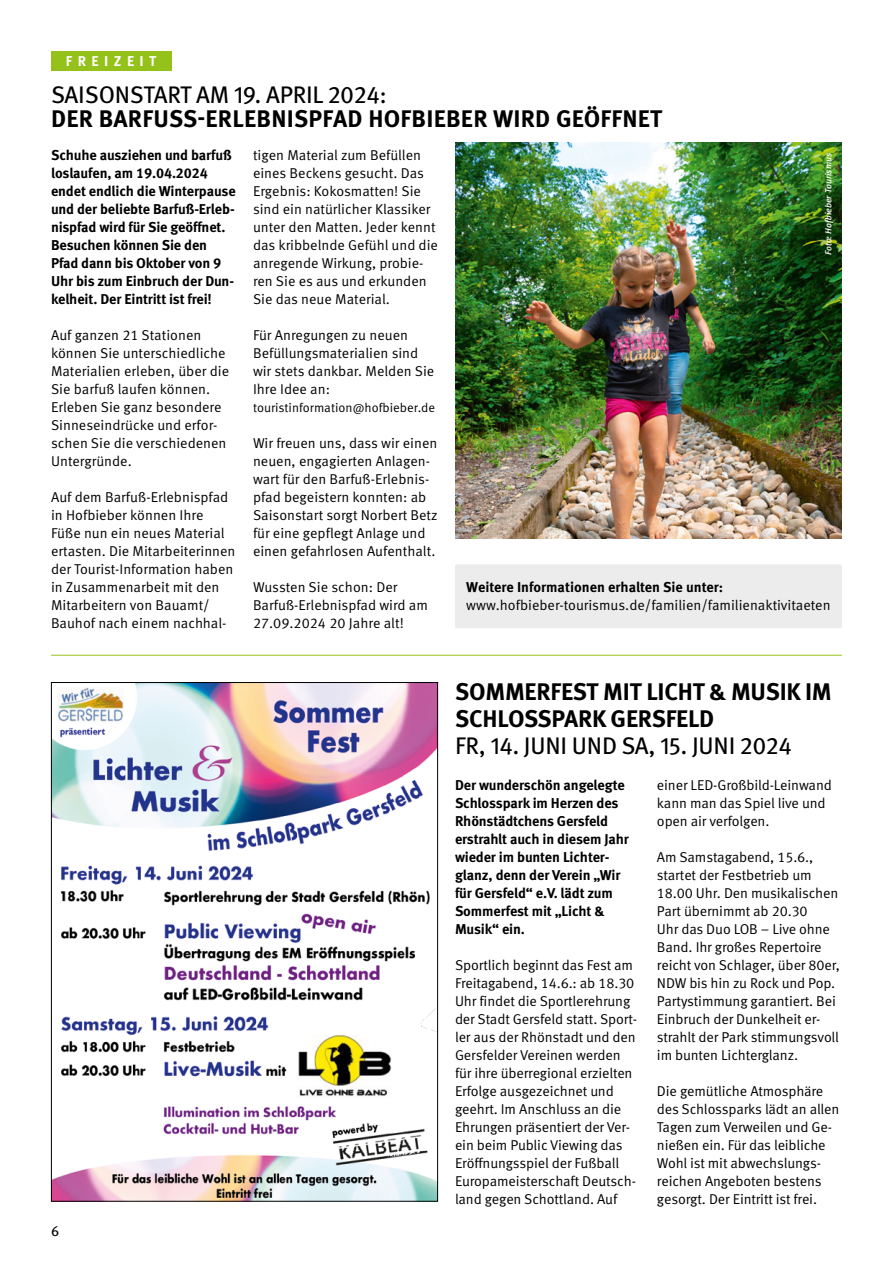
<style>
.page{position:relative;width:893px;height:1263px;background:#fff}
.page>*{position:absolute;margin:0;border:0;box-sizing:border-box;transform-origin:0 0}
.t1{font:24px "Meta Pro";letter-spacing:-.01em;color:#000}
.t2{font:700 24px/27px "Meta Pro";letter-spacing:-.01em;color:#000}
.t3{font:700 24px "Meta Pro";letter-spacing:.01em;color:#000}
.t4{font:14.25px/18px "Meta Pro Norm";letter-spacing:-.01em;color:#000}
.t5{font:700 14.25px/18px "Meta Pro";letter-spacing:-.01em;color:#000}
.t6{font:700 14.25px "Meta Pro";letter-spacing:.38em;color:#fff}
.t7{font:14.25px "Meta Pro";color:#000}
.t8{font:12.75px "Meta Pro Norm";color:#000}
.t9{font:italic 500 9px "Meta Pro";letter-spacing:-.005em;color:#fff}
</style>
<div class="page">
<div style="left:51px;top:51px;width:121px;height:19px;background:#94c11a"></div>
<hr style="left:51px;top:655px;width:791px;height:1px;background:#94c11a">
<img style="left:455px;top:142px;width:387px;height:396px">
<div style="left:455px;top:564px;width:387px;height:64px;background:#ececec;border-radius:2px"></div>
<img style="left:53px;top:684px;width:383px;height:515px">
<p class="t6" style="left:66px;top:50px;width:92px">FREIZEIT</p>
<h1 class="t1" style="left:51px;top:76px;width:337px">SAISONSTART AM 19. APRIL 2024:</h1>
<h1 class="t3" style="left:51px;top:100px;width:613px">DER BARFUSS-ERLEBNISPFAD HOFBIEBER WIRD GEÖFFNET</h1>
<p class="t5" style="left:51px;top:145px;width:186px">Schuhe ausziehen und barfuß loslaufen, am 19.04.2024 endet endlich die Winterpause und der beliebte Barfuß-Erleb&shy;nispfad wird für Sie geöffnet.<br>Besuchen können Sie den<br>Pfad dann bis Oktober von 9<br>Uhr bis zum Einbruch der Dun&shy;kelheit. Der Eintritt ist frei!</p>
<p class="t4" style="left:51px;top:325px;width:180px">Auf ganzen 21 Stationen können Sie unterschiedliche<br>Materialien erleben, über die<br>Sie barfuß laufen können.<br>Erleben Sie ganz besondere<br>Sinneseindrücke und erfor&shy;schen Sie die verschiedenen<br>Untergründe.</p>
<p class="t4" style="left:51px;top:487px;width:186px">Auf dem Barfuß-Erlebnispfad in Hofbieber können Ihre<br>Füße nun ein neues Material ertasten. Die Mitarbeiterinnen der Tourist-Information haben in Zusammenarbeit mit den<br>Mitarbeitern von Bauamt/<br>Bauhof nach einem nachhal-</p>
<p class="t4" style="left:253px;top:145px;width:186px">tigen Material zum Befüllen eines Beckens gesucht. Das<br>Ergebnis: Kokosmatten! Sie sind ein natürlicher Klassiker unter den Matten. Jeder kennt das kribbelnde Gefühl und die anregende Wirkung, probie&shy;ren Sie es aus und erkunden<br>Sie das neue Material.</p>
<p class="t4" style="left:253px;top:325px;width:183px">Für Anregungen zu neuen<br>Befüllungsmaterialien sind wir stets dankbar. Melden Sie<br>Ihre Idee an:</p>
<p class="t8" style="left:253px;top:398px;width:184px">touristinformation@hofbieber.de</p>
<p class="t4" style="left:253px;top:433px;width:186px">Wir freuen uns, dass wir einen neuen, engagierten Anlagen&shy;wart für den Barfuß-Erlebnis&shy;pfad begeistern konnten: ab<br>Saisonstart sorgt Norbert Betz für eine gepflegt Anlage und einen gefahrlosen Aufenthalt.</p>
<p class="t4" style="left:253px;top:577px;width:176px">Wussten Sie schon: Der<br>Barfuß-Erlebnispfad wird am<br>27.09.2024 20 Jahre alt!</p>
<p class="t9" style="left:821px;top:255px;width:104px;rotate:-90deg">Foto: Hofbieber Tourismus</p>
<p class="t5" style="left:466px;top:577px;width:258px">Weitere Informationen erhalten Sie unter:</p>
<p class="t4" style="left:466px;top:595px;width:366px">www.hofbieber-tourismus.de/familien/familienaktivitaeten</p>
<p class="t7" style="left:51px;top:1220px;width:10px">6</p>
<h1 class="t2" style="left:455px;top:677px;width:378px">SOMMERFEST MIT LICHT &amp; MUSIK IM<br>SCHLOSSPARK GERSFELD</h1>
<h1 class="t1" style="left:455px;top:727px;width:338px">FR, 14. JUNI UND SA, 15. JUNI 2024</h1>
<p class="t5" style="left:455px;top:775px;width:175px">Der wunderschön angelegte<br>Schlosspark im Herzen des<br>Rhönstädtchens Gersfeld erstrahlt auch in diesem Jahr wieder im bunten Lichter&shy;glanz, denn der Verein „Wir für Gersfeld“ e.V. lädt zum<br>Sommerfest mit „Licht &amp;<br>Musik“ ein.</p>
<p class="t4" style="left:455px;top:955px;width:184px">Sportlich beginnt das Fest am<br>Freitagabend, 14.6.: ab 18.30<br>Uhr findet die Sportlerehrung der Stadt Gersfeld statt. Sport&shy;ler aus der Rhönstadt und den<br>Gersfelder Vereinen werden für ihre überregional erzielten<br>Erfolge ausgezeichnet und geehrt. Im Anschluss an die<br>Ehrungen präsentiert der Ver&shy;ein beim Public Viewing das<br>Eröffnungsspiel der Fußball<br>Europameisterschaft Deutsch&shy;land gegen Schottland. Auf</p>
<p class="t4" style="left:657px;top:775px;width:176px">einer LED-Großbild-Leinwand kann man das Spiel live und open air verfolgen.</p>
<p class="t4" style="left:657px;top:847px;width:185px">Am Samstagabend, 15.6., startet der Festbetrieb um<br>18.00 Uhr. Den musikalischen<br>Part übernimmt ab 20.30<br>Uhr das Duo LOB – Live ohne<br>Band. Ihr großes Repertoire reicht von Schlager, über 80er,<br>NDW bis hin zu Rock und Pop.<br>Partystimmung garantiert. Bei<br>Einbruch der Dunkelheit er&shy;strahlt der Park stimmungsvoll im bunten Lichterglanz.</p>
<p class="t4" style="left:657px;top:1081px;width:184px">Die gemütliche Atmosphäre des Schlossparks lädt an allen<br>Tagen zum Verweilen und Ge&shy;nießen ein. Für das leibliche<br>Wohl ist mit abwechslungs&shy;reichen Angeboten bestens gesorgt. Der Eintritt ist frei.</p>
</div>
